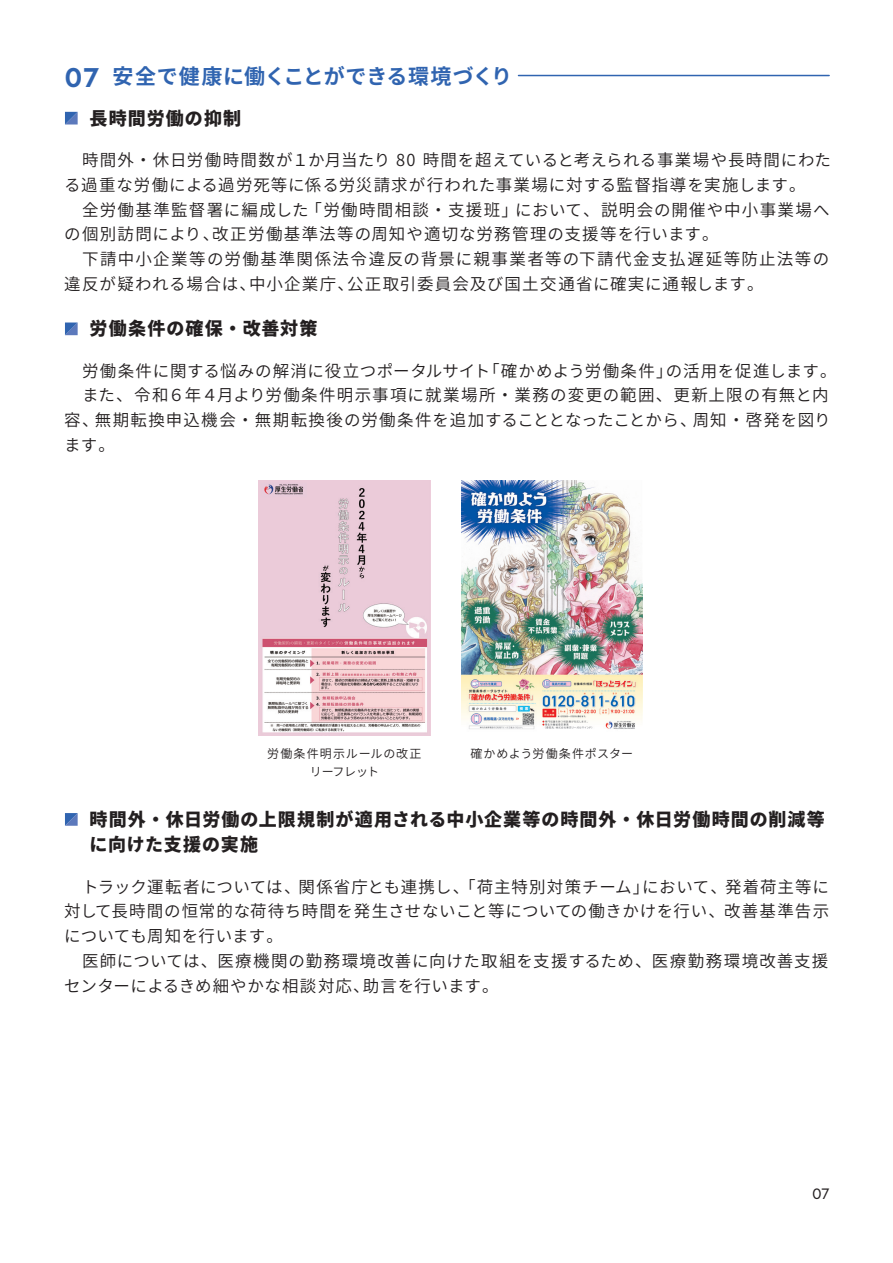
<style>
.page{position:relative;width:893px;height:1263px;background:#fff}
.page>*{position:absolute;margin:0;border:0;box-sizing:border-box;transform-origin:0 0}
.t1{font:700 21px "Gen Shin Gothic";letter-spacing:.015em;color:#3064b0}
.t2{font:800 18px/24.8px "Gen Shin Gothic";letter-spacing:.06em;color:#231f20}
.t3{font:16.5px/24.8px "Gen Shin Gothic";letter-spacing:.055em;color:#231f20}
.t4{font:15px "Jost";color:#231f20}
.t5{font:12px/18px "Gen Shin Gothic";letter-spacing:.065em;color:#231f20;text-align:center}
.t6{font:12px "Gen Shin Gothic";letter-spacing:.045em;color:#231f20}
.s1{font-family:"Jost Semi";font-weight:400;font-size:27px}
</style>
<div class="page">
<hr style="left:518px;top:75px;width:311px;height:1px;background:#3064b0">
<svg style="left:65px;top:112px;width:13px;height:12px"></svg>
<svg style="left:65px;top:322px;width:13px;height:13px"></svg>
<svg style="left:65px;top:813px;width:13px;height:13px"></svg>
<img style="left:258px;top:481px;width:173px;height:255px">
<img style="left:462px;top:481px;width:180px;height:248px">
<p class="t1" style="left:65px;top:61px;width:448px"><span class="s1">07</span> 安全で健康に働くことができる環境づくり</p>
<p class="t2" style="left:90px;top:105px;width:153px">長時間労働の抑制</p>
<p class="t3" style="left:64px;top:148px;width:768px">　時間外・休日労働時間数が１か月当たり 80 時間を超えていると考えられる事業場や長時間にわたる過重な労働による過労死等に係る労災請求が行われた事業場に対する監督指導を実施します。<br>　全労働基準監督署に編成した「労働時間相談・支援班」において、説明会の開催や中小事業場への個別訪問により、改正労働基準法等の周知や適切な労務管理の支援等を行います。<br>　下請中小企業等の労働基準関係法令違反の背景に親事業者等の下請代金支払遅延等防止法等の違反が疑われる場合は、中小企業庁、公正取引委員会及び国土交通省に確実に通報します。</p>
<p class="t2" style="left:90px;top:316px;width:229px">労働条件の確保・改善対策</p>
<p class="t3" style="left:64px;top:358px;width:774px">　労働条件に関する悩みの解消に役立つポータルサイト「確かめよう労働条件」の活用を促進します。　また、令和６年４月より労働条件明示事項に就業場所・業務の変更の範囲、更新上限の有無と内容、無期転換申込機会・無期転換後の労働条件を追加することとなったことから、周知・啓発を図ります。</p>
<p class="t5" style="left:267px;top:744px;width:156px">労働条件明示ルールの改正リーフレット</p>
<p class="t6" style="left:470px;top:745px;width:164px">確かめよう労働条件ポスター</p>
<p class="t2" style="left:90px;top:806px;width:737px">時間外・休日労働の上限規制が適用される中小企業等の時間外・休日労働時間の削減等に向けた支援の実施</p>
<p class="t3" style="left:64px;top:874px;width:766px">　トラック運転者については、関係省庁とも連携し、「荷主特別対策チーム」において、発着荷主等に対して長時間の恒常的な荷待ち時間を発生させないこと等についての働きかけを行い、改善基準告示についても周知を行います。<br>　医師については、医療機関の勤務環境改善に向けた取組を支援するため、医療勤務環境改善支援センターによるきめ細やかな相談対応、助言を行います。</p>
<p class="t4" style="left:812px;top:1183px;width:18px">07</p>
</div>
